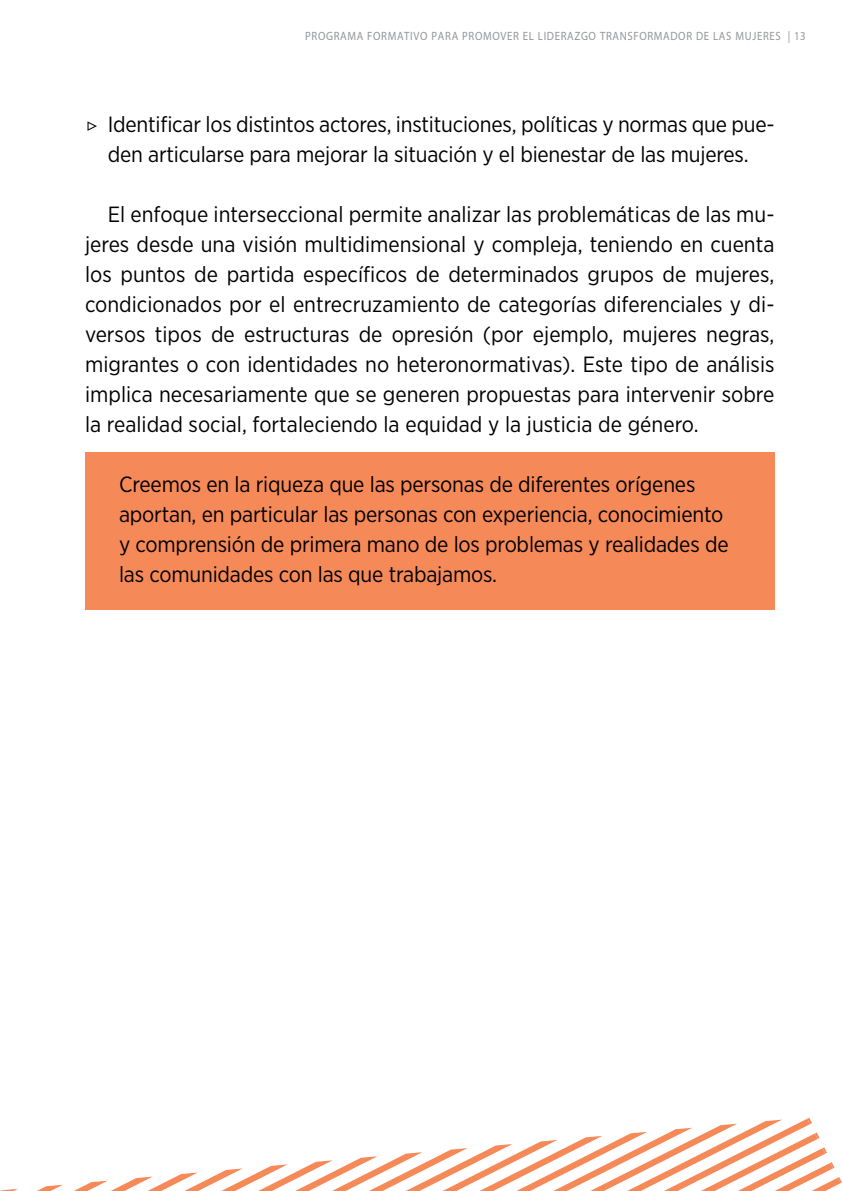
<style>
.page{position:relative;width:842px;height:1191px;background:#fff}
.page>*{position:absolute;margin:0;border:0;box-sizing:border-box;transform-origin:0 0}
.CT{font:22px/30px "Gotham Narrow";letter-spacing:-.01em;color:#000;text-align:center}
.notas{font:22px/30px "Gotham Narrow";letter-spacing:-.01em;color:#000}
.t1{font:12px "Myriad Pro";letter-spacing:.06em;color:#939598;scale:.9 1}
.s1{font-family:"Montserrat";font-weight:300}
</style>
<div class="page">
<div style="left:85px;top:452px;width:689px;height:157px;background:#f68958"></div>
<svg style="left:0;top:1188px;width:18px;height:3px"></svg>
<svg style="left:37px;top:1184px;width:26px;height:7px"></svg>
<svg style="left:74px;top:1117px;width:768px;height:74px"></svg>
<p class="t1" style="left:305px;top:29px;width:558px">PROGRAMA FORMATIVO PARA PROMOVER EL LIDERAZGO TRANSFORMADOR DE LAS MUJERES | 13</p>
<p class="CT" style="left:85px;top:109px;width:691px"><span class="s1">▷</span> Identificar los distintos actores, instituciones, políticas y normas que pue&shy;den articularse para mejorar la situación y el bienestar de las mujeres.</p>
<p class="CT" style="left:85px;top:199px;width:691px;text-align:justify;text-indent:23px">El enfoque interseccional permite analizar las problemáticas de las mu&shy;jeres desde una visión multidimensional y compleja, teniendo en cuenta los puntos de partida específicos de determinados grupos de mujeres, condicionados por el entrecruzamiento de categorías diferenciales y di&shy;versos tipos de estructuras de opresión (por ejemplo, mujeres negras, migrantes o con identidades no heteronormativas). Este tipo de análisis implica necesariamente que se generen propuestas para intervenir sobre la realidad social, fortaleciendo la equidad y la justicia de género.</p>
<p class="notas" style="left:119px;top:469px;width:611px">Creemos en la riqueza que las personas de diferentes orígenes aportan, en particular las personas con experiencia, conocimiento y comprensión de primera mano de los problemas y realidades de las comunidades con las que trabajamos.</p>
</div>
